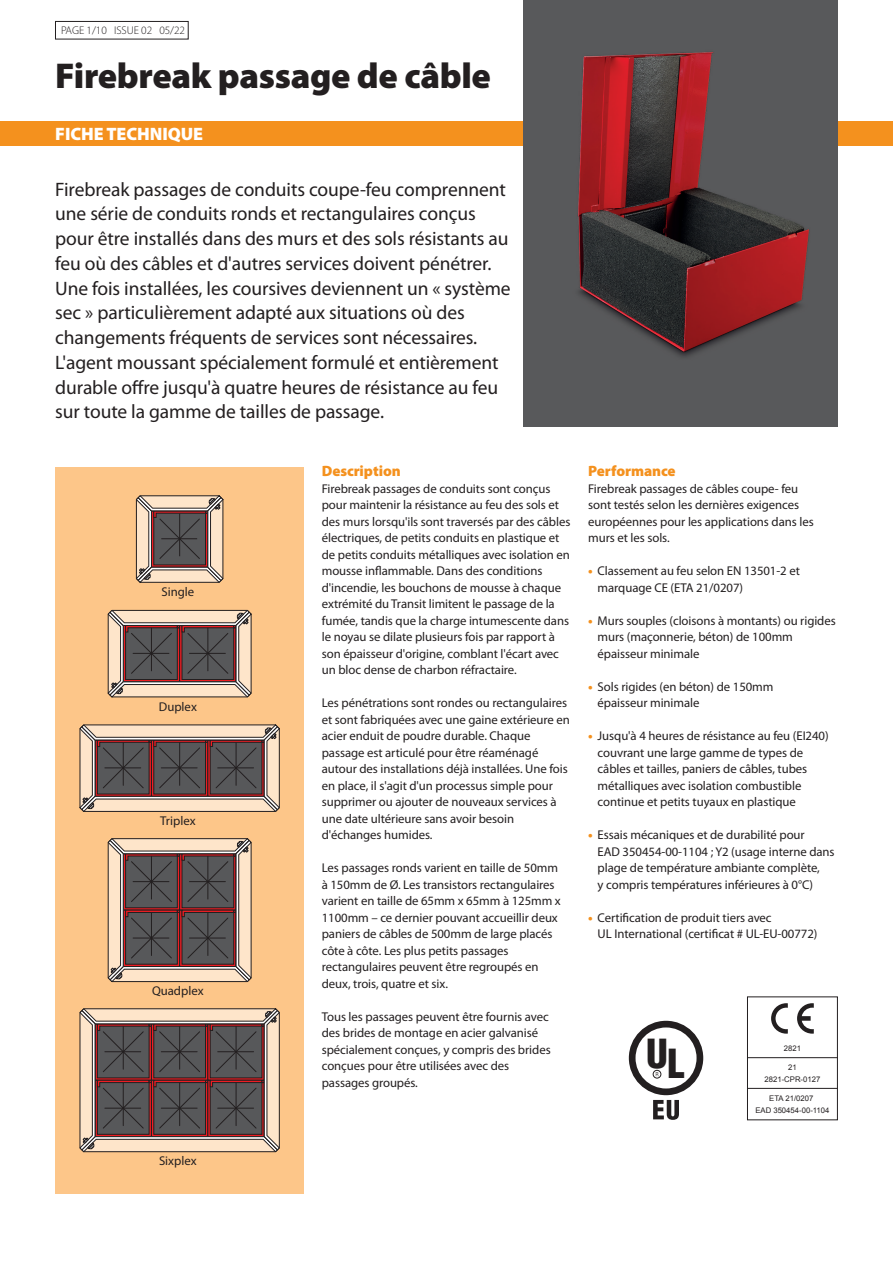
<style>
.page{position:relative;width:893px;height:1263px;background:#fff}
.page>*{position:absolute;margin:0;border:0;box-sizing:border-box;transform-origin:0 0}
.t1{font:900 condensed 39.15px "Helvetica";color:#231f20}
.t2{font:900 36px "Myriad Pro";letter-spacing:-.01em;color:#231f20}
.t3{font:19.5px/24.8px "Myriad Pro";letter-spacing:-.005em;color:#231f20}
.t4{font:900 18px "Myriad Pro";letter-spacing:-.005em;color:#fff}
.t5{font:900 15px "Myriad Pro";letter-spacing:-.005em;color:#f4911e}
.t6{font:12.75px/16.5px "Myriad Pro";letter-spacing:-.005em;color:#231f20}
.t7{font:300 11.25px "Myriad Pro";letter-spacing:-.005em;color:#231f20}
.t8{font:7.8px/11.6px "Arial";color:#231f20;text-align:center}
.s1{font-weight:900;color:#f4911e}
</style>
<div class="page">
<div style="left:0;top:121px;width:893px;height:25px;background:#f4911e"></div>
<div style="left:55px;top:21px;width:134px;height:18px;border:1px solid #231f20"></div>
<img style="left:523px;top:0;width:315px;height:427px">
<div style="left:55px;top:468px;width:249px;height:726px;background:#fdc689"></div>
<svg style="left:108px;top:610px;width:144px;height:87px;background:#95847c"></svg>
<svg style="left:108px;top:838px;width:144px;height:144px;background:#887771"></svg>
<svg style="left:136px;top:495px;width:88px;height:88px;background:#9e8d83"></svg>
<svg style="left:79px;top:724px;width:201px;height:88px;background:#907e77"></svg>
<svg style="left:79px;top:1008px;width:201px;height:144px;background:#84726d"></svg>
<svg style="left:629px;top:1021px;width:74px;height:99px"></svg>
<svg style="left:771px;top:1003px;width:17px;height:31px"></svg>
<svg style="left:797px;top:1003px;width:17px;height:31px"></svg>
<div style="left:747px;top:996px;width:91px;height:124px;border:1px solid #231f20"></div>
<hr style="left:747px;top:1057px;width:91px;height:1px;background:#231f20">
<hr style="left:747px;top:1088px;width:91px;height:1px;background:#231f20">
<p class="t7" style="left:61px;top:24px;width:125px">PAGE 1/10 ISSUE 02 05/22</p>
<h2 class="t2" style="left:55px;top:56px;width:437px">Firebreak passage de câble</h2>
<h3 class="t4" style="left:55px;top:124px;width:149px">FICHE TECHNIQUE</h3>
<p class="t3" style="left:55px;top:177px;width:457px">Firebreak passages de conduits coupe-feu comprennent une série de conduits ronds et rectangulaires conçus pour être installés dans des murs et des sols résistants au feu où des câbles et d'autres services doivent pénétrer.<br>Une fois installées, les coursives deviennent un « système sec » particulièrement adapté aux situations où des changements fréquents de services sont nécessaires.<br>L'agent moussant spécialement formulé et entièrement durable offre jusqu'à quatre heures de résistance au feu sur toute la gamme de tailles de passage.</p>
<p class="t6" style="left:161px;top:583px;width:34px">Single</p>
<p class="t6" style="left:159px;top:698px;width:40px">Duplex</p>
<p class="t6" style="left:160px;top:812px;width:37px">Triplex</p>
<p class="t6" style="left:152px;top:983px;width:53px">Quadplex</p>
<p class="t6" style="left:159px;top:1153px;width:39px">Sixplex</p>
<p class="t5" style="left:322px;top:462px;width:80px">Description</p>
<p class="t6" style="left:322px;top:480px;width:250px">Firebreak passages de conduits sont conçus pour maintenir la résistance au feu des sols et des murs lorsqu'ils sont traversés par des câbles électriques, de petits conduits en plastique et de petits conduits métalliques avec isolation en mousse inflammable. Dans des conditions d'incendie, les bouchons de mousse à chaque extrémité du Transit limitent le passage de la fumée, tandis que la charge intumescente dans le noyau se dilate plusieurs fois par rapport à son épaisseur d'origine, comblant l'écart avec un bloc dense de charbon réfractaire.</p>
<p class="t6" style="left:322px;top:695px;width:250px">Les pénétrations sont rondes ou rectangulaires et sont fabriquées avec une gaine extérieure en acier enduit de poudre durable. Chaque passage est articulé pour être réaménagé autour des installations déjà installées. Une fois en place, il s'agit d'un processus simple pour supprimer ou ajouter de nouveaux services à une date ultérieure sans avoir besoin d'échanges humides.</p>
<p class="t6" style="left:322px;top:860px;width:241px">Les passages ronds varient en taille de 50mm à 150mm de Ø. Les transistors rectangulaires varient en taille de 65mm x 65mm à 125mm x 1100mm – ce dernier pouvant accueillir deux paniers de câbles de 500mm de large placés côte à côte. Les plus petits passages rectangulaires peuvent être regroupés en deux, trois, quatre et six.</p>
<p class="t6" style="left:322px;top:1008px;width:230px">Tous les passages peuvent être fournis avec des brides de montage en acier galvanisé spécialement conçues, y compris des brides conçues pour être utilisées avec des passages groupés.</p>
<p class="t5" style="left:588px;top:462px;width:89px">Performance</p>
<p class="t6" style="left:588px;top:480px;width:227px">Firebreak passages de câbles coupe- feu sont testés selon les dernières exigences européennes pour les applications dans les murs et les sols.</p>
<p class="t6" style="left:598px;top:563px;width:204px;text-indent:-9px"><span class="s1">•</span> Classement au feu selon EN 13501-2 et marquage CE (ETA 21/0207)</p>
<p class="t6" style="left:598px;top:612px;width:240px;text-indent:-9px"><span class="s1">•</span> Murs souples (cloisons à montants) ou rigides murs (maçonnerie, béton) de 100mm épaisseur minimale</p>
<p class="t6" style="left:598px;top:678px;width:177px;text-indent:-9px"><span class="s1">•</span> Sols rigides (en béton) de 150mm épaisseur minimale</p>
<p class="t6" style="left:598px;top:728px;width:233px;text-indent:-9px"><span class="s1">•</span> Jusqu'à 4 heures de résistance au feu (EI240) couvrant une large gamme de types de câbles et tailles, paniers de câbles, tubes métalliques avec isolation combustible continue et petits tuyaux en plastique</p>
<p class="t6" style="left:598px;top:827px;width:238px;text-indent:-9px"><span class="s1">•</span> Essais mécaniques et de durabilité pour<br>EAD 350454-00-1104 ; Y2 (usage interne dans plage de température ambiante complète,<br>y compris températures inférieures à 0°C)</p>
<p class="t6" style="left:598px;top:909px;width:221px;text-indent:-9px"><span class="s1">•</span> Certification de produit tiers avec<br>UL International (certificat # UL-EU-00772)</p>
<h1 class="t1" style="left:646px;top:1034px;width:40px">UL</h1>
<p class="t8" style="left:784px;top:1043px;width:19px">2821</p>
<p class="t8" style="left:764px;top:1062px;width:57px">21<br>2821-CPR-0127</p>
<p class="t8" style="left:755px;top:1093px;width:76px">ETA 21/0207<br>EAD 350454-00-1104</p>
</div>
